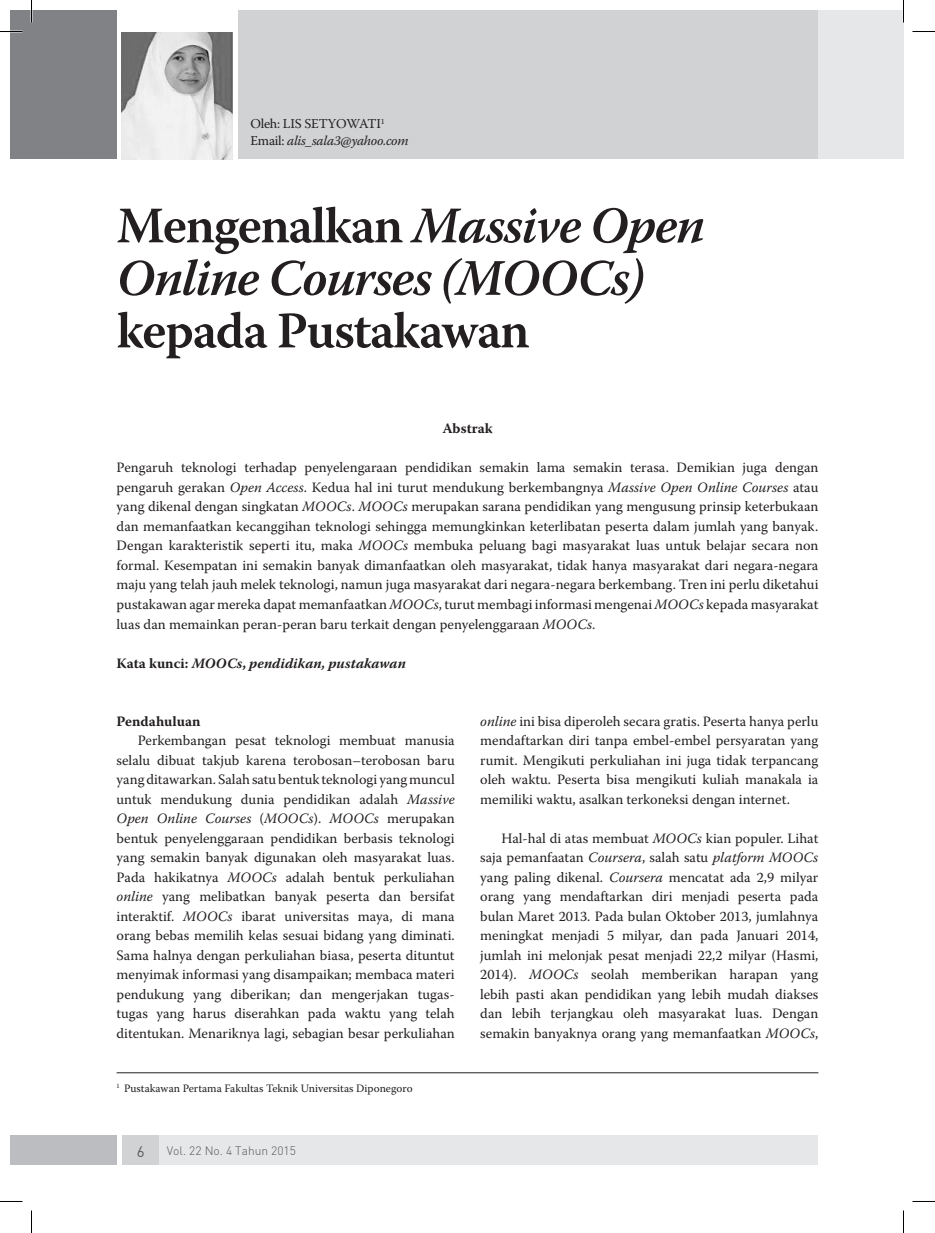
<style>
.page{position:relative;width:935px;height:1233px;background:#fff}
.page>*{position:absolute;margin:0;border:0;box-sizing:border-box;transform-origin:0 0}
.t1{font:italic 600 51px/52.5px "Warnock Pro";letter-spacing:-.03em;color:#231f20}
.t2{font:600 51px "Warnock Pro";letter-spacing:-.025em;color:#231f20}
.t3{font:15px "DIN";color:#57585a}
.t4{font:14.25px/19.5px "Warnock Pro";color:#231f20;text-align:justify}
.t5{font:italic 700 14.25px "Warnock Pro";color:#231f20}
.t6{font:700 14.25px "Warnock Pro";color:#231f20}
.t7{font:italic 13.5px "Warnock Pro";letter-spacing:-.02em;color:#231f20}
.t8{font:13.5px "Warnock Pro";letter-spacing:-.02em;color:#231f20}
.t9{font:300 12px "DIN";color:#57585a}
.t10{font:11.25px "Warnock Pro";color:#231f20}
.t11{font:7.8px "Warnock Pro";color:#231f20}
.s1{font-style:normal}
.s2{font-style:italic}
</style>
<div class="page">
<div style="left:122px;top:1135px;width:696px;height:30px;background:#e6e7e9"></div>
<div style="left:122px;top:1135px;width:37px;height:30px;background:#d1d2d4"></div>
<div style="left:10px;top:1135px;width:107px;height:30px;background:#bcbdc0"></div>
<div style="left:238px;top:10px;width:665px;height:149px;background:#d1d2d4"></div>
<img style="left:122px;top:32px;width:110px;height:127px">
<div style="left:10px;top:10px;width:107px;height:149px;background:#808285"></div>
<hr style="left:117px;top:1072px;width:701px;height:1px;background:#231f20">
<div style="left:818px;top:10px;width:85px;height:149px;background:#e6e7e9"></div>
<hr style="left:902px;top:0;width:2px;height:23px;background:#fff">
<svg style="left:0;top:31px;width:22px;height:1px"></svg>
<svg style="left:912px;top:31px;width:23px;height:1px"></svg>
<svg style="left:0;top:1201px;width:22px;height:1px"></svg>
<svg style="left:912px;top:1201px;width:23px;height:1px"></svg>
<svg style="left:31px;top:0;width:1px;height:23px"></svg>
<svg style="left:31px;top:1210px;width:1px;height:22px"></svg>
<svg style="left:903px;top:0;width:1px;height:23px"></svg>
<svg style="left:903px;top:1210px;width:1px;height:22px"></svg>
<p class="t8" style="left:250px;top:115px;width:96px">Oleh: Lis Setyowati</p>
<p class="t11" style="left:381px;top:116px;width:5px">1</p>
<p class="t7" style="left:250px;top:132px;width:159px"><span class="s1">Email:</span> alis_sala3@yahoo.com</p>
<p class="t1" style="left:117px;top:198px;width:590px"><span class="s1">Mengenalkan</span> Massive Open<br>Online Courses (MOOCs)</p>
<p class="t2" style="left:117px;top:300px;width:414px">kepada Pustakawan</p>
<p class="t6" style="left:442px;top:420px;width:52px">Abstrak</p>
<p class="t4" style="left:117px;top:457px;width:703px">Pengaruh teknologi terhadap penyelengaraan pendidikan semakin lama semakin terasa. Demikian juga dengan pengaruh gerakan <span class="s2">Open Access</span>. Kedua hal ini turut mendukung berkembangnya <span class="s2">Massive Open Online Courses</span> atau yang dikenal dengan singkatan <span class="s2">MOOCs</span>. <span class="s2">MOOCs</span> merupakan sarana pendidikan yang mengusung prinsip keterbukaan dan memanfaatkan kecanggihan teknologi sehingga memungkinkan keterlibatan peserta dalam jumlah yang banyak.<br>Dengan karakteristik seperti itu, maka <span class="s2">MOOCs</span> membuka peluang bagi masyarakat luas untuk belajar secara non formal. Kesempatan ini semakin banyak dimanfaatkan oleh masyarakat, tidak hanya masyarakat dari negara-negara maju yang telah jauh melek teknologi, namun juga masyarakat dari negara-negara berkembang. Tren ini perlu diketahui pustakawan agar mereka dapat memanfaatkan <span class="s2">MOOCs</span>, turut membagi informasi mengenai <span class="s2">MOOCs</span> kepada masyarakat luas dan memainkan peran-peran baru terkait dengan penyelenggaraan <span class="s2">MOOCs</span>.</p>
<p class="t5" style="left:117px;top:654px;width:291px"><span class="s1">Kata kunci:</span> MOOCs<span class="s1">,</span> pendidikan, pustakawan</p>
<p class="t6" style="left:117px;top:712px;width:85px">Pendahuluan</p>
<p class="t4" style="left:117px;top:730px;width:340px;text-indent:21px">Perkembangan pesat teknologi membuat manusia selalu dibuat takjub karena terobosan–terobosan baru yang ditawarkan. Salah satu bentuk teknologi yang muncul untuk mendukung dunia pendidikan adalah <span class="s2">Massive Open Online Courses</span> (<span class="s2">MOOCs</span>). <span class="s2">MOOCs</span> merupakan bentuk penyelenggaraan pendidikan berbasis teknologi yang semakin banyak digunakan oleh masyarakat luas.<br>Pada hakikatnya <span class="s2">MOOCs</span> adalah bentuk perkuliahan <span class="s2">online</span> yang melibatkan banyak peserta dan bersifat interaktif. <span class="s2">MOOCs</span> ibarat universitas maya, di mana orang bebas memilih kelas sesuai bidang yang diminati.<br>Sama halnya dengan perkuliahan biasa, peserta dituntut menyimak informasi yang disampaikan; membaca materi pendukung yang diberikan; dan mengerjakan tugas&shy;tugas yang harus diserahkan pada waktu yang telah ditentukan. Menariknya lagi, sebagian besar perkuliahan</p>
<p class="t10" style="left:117px;top:1081px;width:297px"><sup>1</sup> Pustakawan Pertama Fakultas Teknik Universitas Diponegoro</p>
<p class="t3" style="left:137px;top:1141px;width:9px">6</p>
<p class="t9" style="left:167px;top:1142px;width:131px">Vol. 22 No. 4 Tahun 2015</p>
<p class="t4" style="left:480px;top:710px;width:340px"><span class="s2">online</span> ini bisa diperoleh secara gratis. Peserta hanya perlu mendaftarkan diri tanpa embel-embel persyaratan yang rumit. Mengikuti perkuliahan ini juga tidak terpancang oleh waktu. Peserta bisa mengikuti kuliah manakala ia memiliki waktu, asalkan terkoneksi dengan internet.</p>
<p class="t4" style="left:480px;top:827px;width:340px;text-indent:21px">Hal-hal di atas membuat <span class="s2">MOOCs</span> kian populer. Lihat saja pemanfaatan <span class="s2">Coursera</span>, salah satu <span class="s2">platform MOOCs </span>yang paling dikenal. <span class="s2">Coursera</span> mencatat ada 2,9 milyar orang yang mendaftarkan diri menjadi peserta pada bulan Maret 2013. Pada bulan Oktober 2013, jumlahnya meningkat menjadi 5 milyar, dan pada Januari 2014, jumlah ini melonjak pesat menjadi 22,2 milyar (Hasmi, 2014). <span class="s2">MOOCs</span> seolah memberikan harapan yang lebih pasti akan pendidikan yang lebih mudah diakses dan lebih terjangkau oleh masyarakat luas. Dengan semakin banyaknya orang yang memanfaatkan <span class="s2">MOOCs</span>,</p>
</div>
